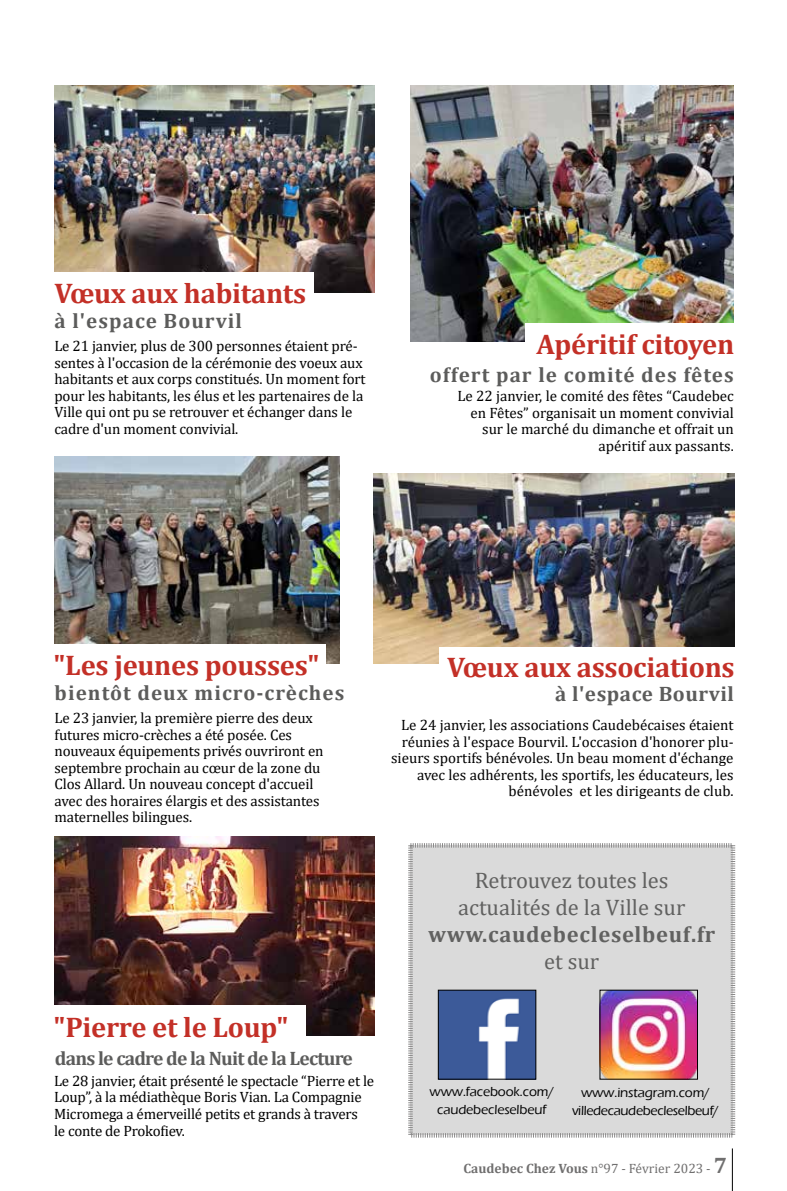
<style>
.page{position:relative;width:787px;height:1191px;background:#fff}
.page>*{position:absolute;margin:0;border:0;box-sizing:border-box;transform-origin:0 0}
.t1{font:700 28.5px "Cambria";letter-spacing:-.01em;color:#c33027}
.t2{font:22.5px/27px "Cambria";color:#616160;text-align:center}
.t3{font:700 22.5px "Cambria";letter-spacing:.03em;color:#616160}
.t4{font:700 21px "Cambria";letter-spacing:.05em;color:#5c5c5b}
.t5{font:700 21px "Cambria";letter-spacing:.025em;color:#5c5c5b}
.t6{font:700 19.5px "Cambria";letter-spacing:-.04em;color:#5c5c5b}
.t7{font:15px/16.5px "Cambria";letter-spacing:-.01em;color:#000}
.t8{font:500 13.5px/18px "Eras ITC";letter-spacing:-.01em;color:#000;text-align:center}
.t9{font:13.5px "Cambria";color:#706f6f}
.s1{font-weight:700}
.s2{font-weight:700;font-size:22.5px}
</style>
<div class="page">
<hr style="left:732px;top:1148px;width:1px;height:43px;background:#000">
<svg style="left:408px;top:843px;width:328px;height:295px;background:#d6d5d6"></svg>
<img style="left:440px;top:992px;width:94px;height:85px">
<div style="left:438px;top:990px;width:98px;height:89px;border:1px solid #000"></div>
<img style="left:602px;top:992px;width:93px;height:85px">
<img style="left:54px;top:85px;width:321px;height:207px">
<img style="left:410px;top:86px;width:324px;height:255px">
<img style="left:374px;top:473px;width:360px;height:190px">
<div style="left:524px;top:323px;width:210px;height:41px;background:#fff"></div>
<div style="left:54px;top:272px;width:260px;height:43px;background:#fff"></div>
<div style="left:439px;top:646px;width:295px;height:55px;background:#fff"></div>
<img style="left:55px;top:456px;width:285px;height:207px">
<div style="left:54px;top:644px;width:272px;height:43px;background:#fff"></div>
<img style="left:55px;top:836px;width:319px;height:199px">
<div style="left:54px;top:1006px;width:251px;height:44px;background:#fff"></div>
<h1 class="t1" style="left:54px;top:273px;width:253px">Vœux aux habitants</h1>
<h3 class="t4" style="left:54px;top:306px;width:189px">à l'espace Bourvil</h3>
<p class="t7" style="left:54px;top:337px;width:305px">Le 21 janvier, plus de 300 personnes étaient pré-</p>
<h1 class="t1" style="left:536px;top:324px;width:199px">Apéritif citoyen</h1>
<p class="t7" style="left:54px;top:354px;width:313px">sentes à l'occasion de la cérémonie des voeux aux habitants et aux corps constitués. Un moment fort pour les habitants, les élus et les partenaires de la Ville qui ont pu se retrouver et échanger dans le cadre d'un moment convivial.</p>
<h3 class="t4" style="left:430px;top:360px;width:305px">offert par le comité des fêtes</h3>
<p class="t7" style="left:457px;top:388px;width:278px;text-align:right">Le 22 janvier, le comité des fêtes “Caudebec en Fêtes” organisait un moment convivial sur le marché du dimanche et offrait un apéritif aux passants.</p>
<h1 class="t1" style="left:54px;top:645px;width:267px">"Les jeunes pousses"</h1>
<h3 class="t4" style="left:55px;top:678px;width:291px">bientôt deux micro-crèches</h3>
<p class="t7" style="left:55px;top:710px;width:270px">Le 23 janvier, la première pierre des deux futures micro-crèches a été posée. Ces nouveaux équipements privés ouvriront en septembre prochain au cœur de la zone du Clos Allard. Un nouveau concept d'accueil avec des horaires élargis et des assistantes maternelles bilingues.</p>
<h1 class="t1" style="left:447px;top:647px;width:289px">Vœux aux associations</h1>
<h3 class="t5" style="left:555px;top:679px;width:180px">à l'espace Bourvil</h3>
<p class="t7" style="left:391px;top:716px;width:344px;text-align:right">Le 24 janvier, les associations Caudebécaises étaient réunies à l'espace Bourvil. L'occasion d'honorer plu&shy;sieurs sportifs bénévoles. Un beau moment d'échange avec les adhérents, les sportifs, les éducateurs, les bénévoles et les dirigeants de club.</p>
<h2 class="t2" style="left:458px;top:866px;width:229px">Retrouvez toutes les actualités de la Ville sur</h2>
<h2 class="t3" style="left:428px;top:918px;width:288px">www.caudebecleselbeuf.fr</h2>
<h2 class="t2" style="left:544px;top:947px;width:56px">et sur</h2>
<h1 class="t1" style="left:54px;top:1006px;width:236px">"Pierre et le Loup"</h1>
<h3 class="t6" style="left:55px;top:1044px;width:299px">dans le cadre de la Nuit de la Lecture</h3>
<p class="t7" style="left:54px;top:1072px;width:321px">Le 28 janvier, était présenté le spectacle “Pierre et le Loup”, à la médiathèque Boris Vian. La Compagnie Micromega a émerveillé petits et grands à travers<br>le conte de Prokofiev.</p>
<p class="t8" style="left:429px;top:1082px;width:126px">www.facebook.com/ caudebecleselbeuf</p>
<p class="t8" style="left:572px;top:1083px;width:148px">www.instagram.com/ villedecaudebecleselbeuf/</p>
<p class="t9" style="left:463px;top:1160px;width:265px"><span class="s1">Caudebec Chez Vous</span> n°97 - Février 2023 - <span class="s2">7</span></p>
</div>
